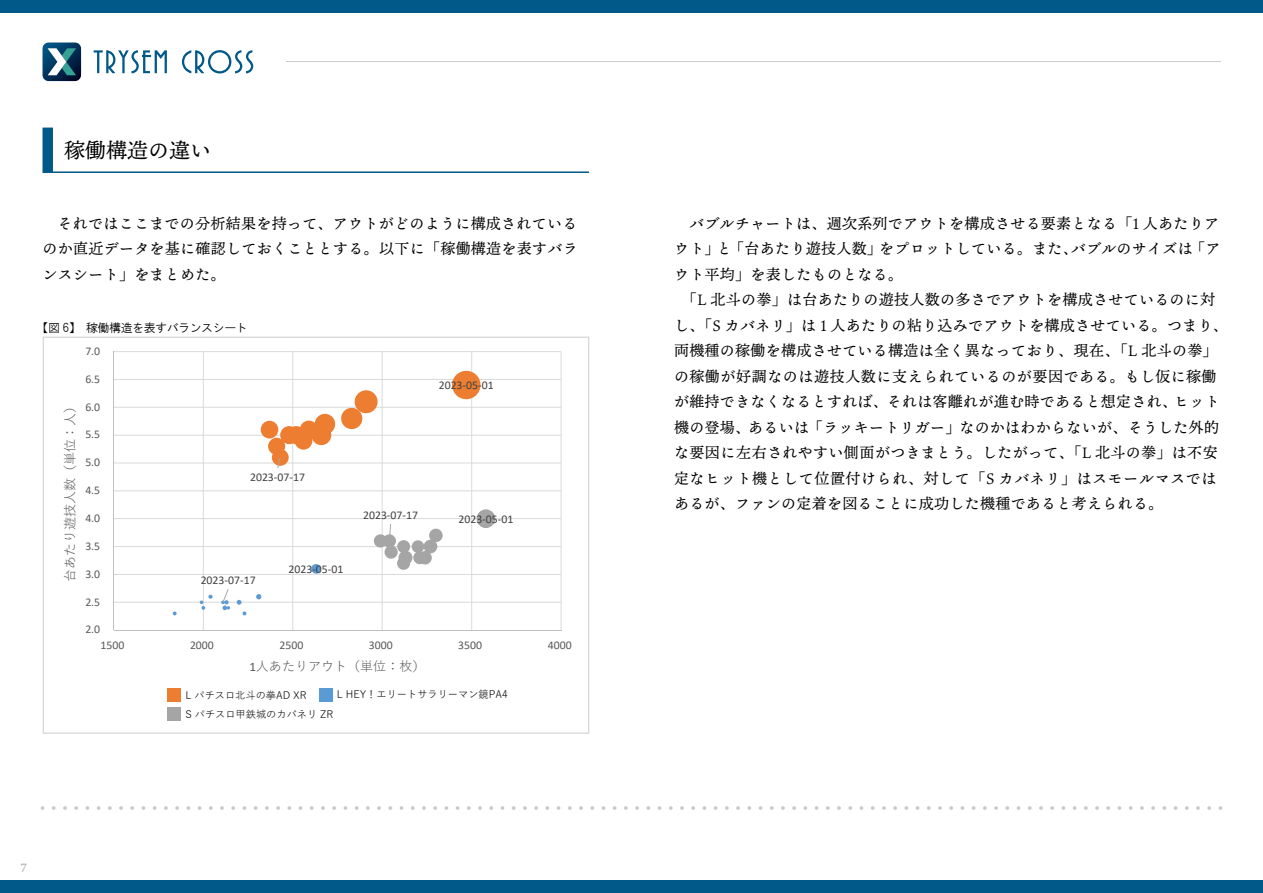
<style>
.page{position:relative;width:1263px;height:893px;background:#fff}
.page>*{position:absolute;margin:0;border:0;box-sizing:border-box;transform-origin:0 0}
.t1{font:21px "Ten Mincho Text";color:#000}
.t2{font:15px/25.5px "Ten Mincho Text";letter-spacing:.02em;color:#000;text-align:justify}
.t3{font:13.05px "Yu Gothic";color:#595959}
.t4{font:12px "HGS Gothic M";letter-spacing:-.04em;color:#000}
.t5{font:12px "Ten Mincho Text";color:#9fa0a0}
.t6{font:11.85px "Calibri";color:#404040}
.t7{font:11.85px "Calibri";color:#595959}
.t8{font:10.2px "Yu Gothic";color:#000}
.s1{font-family:"Calibri"}
</style>
<div class="page">
<div style="left:0;top:0;width:1263px;height:13px;background:#005989"></div>
<div style="left:0;top:880px;width:1263px;height:13px;background:#005989"></div>
<svg style="left:94px;top:50px;width:73px;height:23px"></svg>
<svg style="left:182px;top:50px;width:71px;height:23px"></svg>
<svg style="left:43px;top:43px;width:38px;height:38px"></svg>
<svg style="left:41px;top:806px;width:3px;height:4px"></svg>
<svg style="left:52px;top:806px;width:1159px;height:4px"></svg>
<svg style="left:1218px;top:806px;width:4px;height:4px"></svg>
<hr style="left:286px;top:61px;width:934px;height:1px;background:#c9caca">
<svg style="left:43px;top:128px;width:546px;height:45px"></svg>
<svg style="left:43px;top:337px;width:546px;height:397px"></svg>
<div style="left:168px;top:708px;width:13px;height:13px;background:#a5a5a5"></div>
<div style="left:319px;top:688px;width:13px;height:13px;background:#5b9bd5"></div>
<div style="left:168px;top:688px;width:13px;height:13px;background:#ed7d31"></div>
<h1 class="t1" style="left:64px;top:139px;width:148px">稼働構造の違い</h1>
<p class="t2" style="left:43px;top:211px;width:537px;text-indent:15px">それではここまでの分析結果を持って、アウトがどのように構成されているのか直近データを基に確認しておくこととする。以下に「稼働構造を表すバランスシート」をまとめた。</p>
<p class="t2" style="left:674px;top:211px;width:555px;text-align:left;text-indent:15px">バブルチャートは、週次系列でアウトを構成させる要素となる「1 人あたりアウト」と「台あたり遊技人数」をプロットしている。また、バブルのサイズは「アウト平均」を表したものとなる。<br>　「L 北斗の拳」は台あたりの遊技人数の多さでアウトを構成させているのに対し、「S カバネリ」は 1 人あたりの粘り込みでアウトを構成させている。つまり、両機種の稼働を構成させている構造は全く異なっており、現在、「L 北斗の拳」の稼働が好調なのは遊技人数に支えられているのが要因である。もし仮に稼働が維持できなくなるとすれば、それは客離れが進む時であると想定され、ヒット機の登場、あるいは「ラッキートリガー」なのかはわからないが、そうした外的な要因に左右されやすい側面がつきまとう。したがって、「L 北斗の拳」は不安定なヒット機として位置付けられ、対して「S カバネリ」はスモールマスではあるが、ファンの定着を図ることに成功した機種であると考えられる。</p>
<p class="t4" style="left:37px;top:322px;width:213px">【図 6】　稼働構造を表すバランスシート</p>
<p class="t7" style="left:85px;top:343px;width:16px">7.0</p>
<p class="t7" style="left:85px;top:371px;width:16px">6.5</p>
<p class="t6" style="left:439px;top:377px;width:56px">2023-05-01</p>
<p class="t7" style="left:85px;top:398px;width:16px">6.0</p>
<p class="t3" style="left:58px;top:582px;width:184px;rotate:-90deg">台あたり遊技人数（単位：人）</p>
<p class="t7" style="left:85px;top:426px;width:16px">5.5</p>
<p class="t7" style="left:85px;top:454px;width:16px">5.0</p>
<p class="t6" style="left:250px;top:469px;width:56px">2023-07-17</p>
<p class="t7" style="left:85px;top:482px;width:16px">4.5</p>
<p class="t6" style="left:363px;top:507px;width:56px">2023-07-17</p>
<p class="t7" style="left:85px;top:510px;width:16px">4.0</p>
<p class="t6" style="left:458px;top:510px;width:56px">2023-05-01</p>
<p class="t7" style="left:85px;top:538px;width:16px">3.5</p>
<p class="t6" style="left:288px;top:561px;width:56px">2023-05-01</p>
<p class="t7" style="left:85px;top:566px;width:16px">3.0</p>
<p class="t6" style="left:201px;top:572px;width:56px">2023-07-17</p>
<p class="t7" style="left:85px;top:593px;width:16px">2.5</p>
<p class="t7" style="left:85px;top:621px;width:16px">2.0</p>
<p class="t7" style="left:101px;top:637px;width:25px">1500</p>
<p class="t7" style="left:190px;top:637px;width:25px">2000</p>
<p class="t7" style="left:279px;top:637px;width:25px">2500</p>
<p class="t7" style="left:369px;top:637px;width:25px">3000</p>
<p class="t7" style="left:458px;top:637px;width:25px">3500</p>
<p class="t7" style="left:548px;top:637px;width:25px">4000</p>
<p class="t3" style="left:249px;top:654px;width:178px"><span class="s1">1</span>人あたりアウト（単位：枚）</p>
<p class="t8" style="left:185px;top:685px;width:123px">L パチスロ北斗の拳AD XR</p>
<p class="t8" style="left:337px;top:685px;width:173px">L HEY！エリートサラリーマン鏡PA4</p>
<p class="t8" style="left:185px;top:705px;width:149px">S パチスロ甲鉄城のカバネリ ZR</p>
<p class="t5" style="left:20px;top:861px;width:8px">7</p>
</div>
